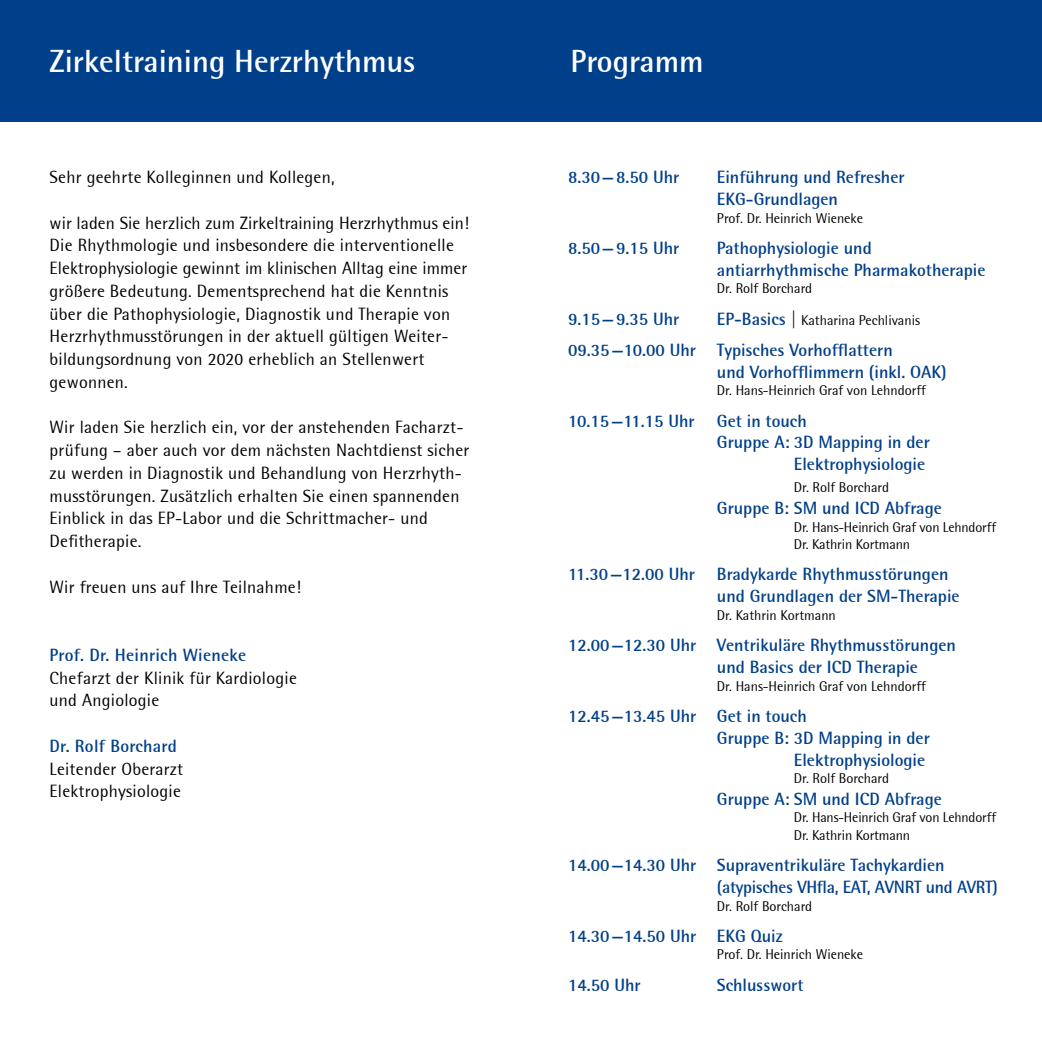
<style>
.page{position:relative;width:1042px;height:1042px;background:#fff}
.page>*{position:absolute;margin:0;border:0;box-sizing:border-box;transform-origin:0 0}
.t1{font:700 31.5px "Rotis Semi Sans";color:#fff}
.t2{font:17.5px/22.8px "Rotis Semi Sans";letter-spacing:.015em;color:#000}
.t3{font:700 17.5px/21.9px "Rotis Semi Sans";color:#003f89}
.t4{font:14px/17.5px "Rotis Semi Sans";color:#000}
.s1{font-weight:700;font-size:17.5px;color:#003f89}
.s2{font-size:17.5px}
</style>
<div class="page">
<div style="left:0;top:0;width:1042px;height:121px;background:#003f89"></div>
<h1 class="t1" style="left:50px;top:42px;width:367px">Zirkeltraining Herzrhythmus</h1>
<p class="t2" style="left:50px;top:166px;width:286px">Sehr geehrte Kolleginnen und Kollegen,</p>
<p class="t2" style="left:50px;top:211px;width:421px">wir laden Sie herzlich zum Zirkeltraining Herzrhythmus ein!<br>Die Rhythmologie und insbesondere die interventionelle Elektrophysiologie gewinnt im klinischen Alltag eine immer größere Bedeutung. Dementsprechend hat die Kenntnis über die Pathophysiologie, Diagnostik und Therapie von Herzrhythmusstörungen in der aktuell gültigen Weiter&shy;bildungsordnung von 2020 erheblich an Stellenwert gewonnen.</p>
<p class="t2" style="left:50px;top:416px;width:421px">Wir laden Sie herzlich ein, vor der anstehenden Facharzt&shy;prüfung – aber auch vor dem nächsten Nachtdienst sicher zu werden in Diagnostik und Behandlung von Herzrhyth&shy;musstörungen. Zusätzlich erhalten Sie einen spannenden Einblick in das EP-Labor und die Schrittmacher- und Defitherapie.</p>
<p class="t2" style="left:50px;top:575px;width:253px">Wir freuen uns auf Ihre Teilnahme!</p>
<p class="t3" style="left:50px;top:644px;width:198px">Prof. Dr. Heinrich Wieneke</p>
<p class="t2" style="left:50px;top:666px;width:249px">Chefarzt der Klinik für Kardiologie und Angiologie</p>
<p class="t3" style="left:50px;top:735px;width:129px">Dr. Rolf Borchard</p>
<p class="t2" style="left:50px;top:757px;width:135px">Leitender Oberarzt<br>Elektrophysiologie</p>
<h1 class="t1" style="left:570px;top:42px;width:135px">Programm</h1>
<p class="t3" style="left:568px;top:166px;width:113px">8.30—8.50 Uhr</p>
<p class="t3" style="left:717px;top:166px;width:189px">Einführung und Refresher<br>EKG-Grundlagen</p>
<p class="t4" style="left:717px;top:209px;width:148px">Prof. Dr. Heinrich Wieneke</p>
<p class="t3" style="left:568px;top:237px;width:113px">8.50—9.15 Uhr</p>
<p class="t3" style="left:717px;top:237px;width:270px">Pathophysiologie und antiarrhythmische Pharmakotherapie</p>
<p class="t4" style="left:717px;top:280px;width:97px">Dr. Rolf Borchard</p>
<p class="t3" style="left:568px;top:307px;width:113px">9.15—9.35 Uhr</p>
<p class="t4" style="left:717px;top:311px;width:204px"><span class="s1">EP-Basics</span> <span class="s2">|</span> Katharina Pechlivanis</p>
<p class="t3" style="left:717px;top:339px;width:231px;text-indent:-149px">09.35—10.00 Uhr Typisches Vorhofflattern<br>und Vorhofflimmern (inkl. OAK)</p>
<p class="t4" style="left:717px;top:382px;width:210px">Dr. Hans-Heinrich Graf von Lehndorff</p>
<p class="t3" style="left:568px;top:409px;width:128px">10.15—11.15 Uhr</p>
<p class="t3" style="left:717px;top:409px;width:91px">Get in touch</p>
<p class="t3" style="left:717px;top:431px;width:214px">Gruppe A: 3D Mapping in der</p>
<p class="t3" style="left:794px;top:453px;width:133px">Elektrophysiologie</p>
<p class="t4" style="left:794px;top:479px;width:97px">Dr. Rolf Borchard</p>
<p class="t3" style="left:717px;top:497px;width:226px">Gruppe B: SM und ICD Abfrage</p>
<p class="t4" style="left:794px;top:518px;width:204px">Dr. Hans-Heinrich Graf von Lehndorff<br>Dr. Kathrin Kortmann</p>
<p class="t3" style="left:568px;top:563px;width:128px">11.30—12.00 Uhr</p>
<p class="t3" style="left:717px;top:563px;width:244px">Bradykarde Rhythmusstörungen und Grundlagen der SM-Therapie</p>
<p class="t4" style="left:717px;top:606px;width:120px">Dr. Kathrin Kortmann</p>
<p class="t3" style="left:717px;top:634px;width:240px;text-indent:-149px">12.00—12.30 Uhr Ventrikuläre Rhythmusstörungen und Basics der ICD Therapie</p>
<p class="t4" style="left:717px;top:677px;width:210px">Dr. Hans-Heinrich Graf von Lehndorff</p>
<p class="t3" style="left:568px;top:705px;width:240px">12.45—13.45 Uhr Get in touch</p>
<p class="t3" style="left:717px;top:726px;width:214px">Gruppe B: 3D Mapping in der</p>
<p class="t3" style="left:794px;top:748px;width:133px">Elektrophysiologie</p>
<p class="t4" style="left:794px;top:769px;width:97px">Dr. Rolf Borchard</p>
<p class="t3" style="left:717px;top:788px;width:226px">Gruppe A: SM und ICD Abfrage</p>
<p class="t4" style="left:794px;top:809px;width:204px">Dr. Hans-Heinrich Graf von Lehndorff<br>Dr. Kathrin Kortmann</p>
<p class="t3" style="left:717px;top:854px;width:282px;text-indent:-149px">14.00—14.30 Uhr Supraventrikuläre Tachykardien (atypisches VHfla, EAT, AVNRT und AVRT)</p>
<p class="t4" style="left:717px;top:897px;width:97px">Dr. Rolf Borchard</p>
<p class="t3" style="left:568px;top:925px;width:216px">14.30—14.50 Uhr EKG Quiz</p>
<p class="t4" style="left:717px;top:946px;width:148px">Prof. Dr. Heinrich Wieneke</p>
<p class="t3" style="left:568px;top:973px;width:74px">14.50 Uhr</p>
<p class="t3" style="left:717px;top:973px;width:88px">Schlusswort</p>
</div>
